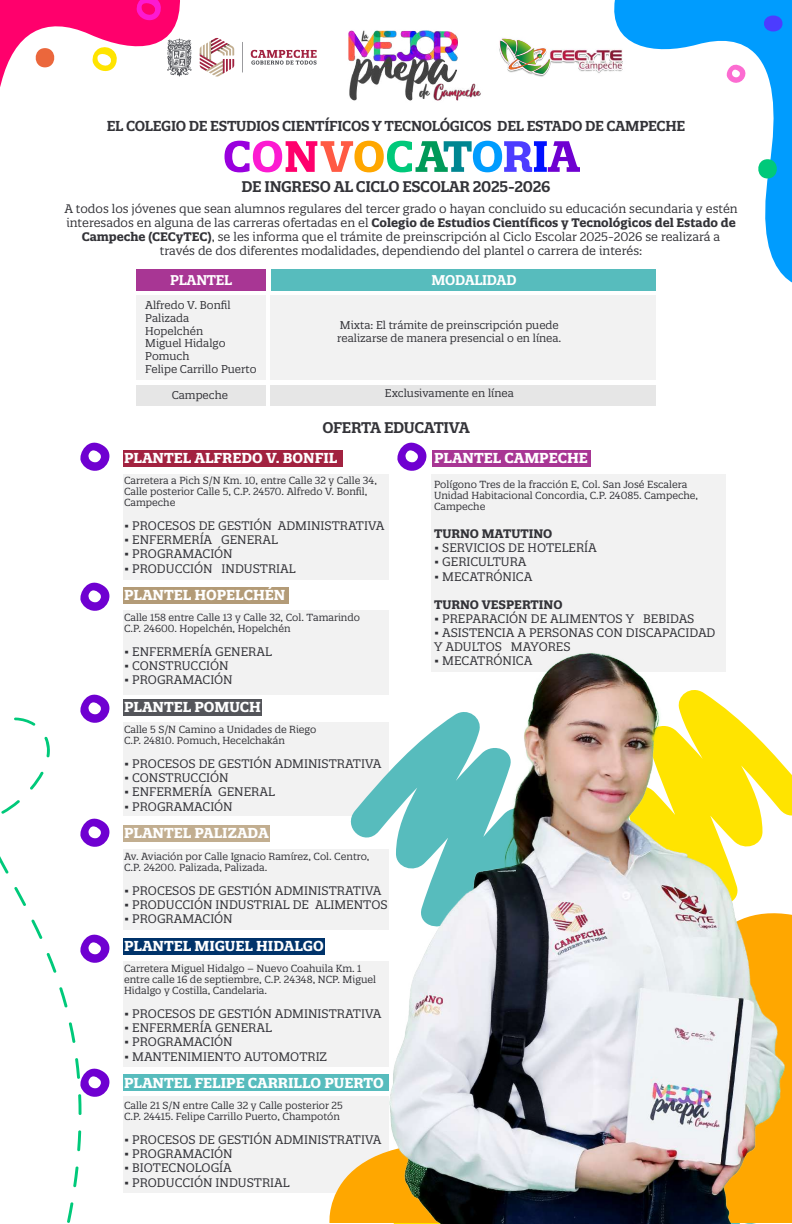
<style>
.page{position:relative;width:792px;height:1224px;background:#fff}
.page>*{position:absolute;margin:0;border:0;box-sizing:border-box;transform-origin:0 0}
.t1{font:600 15px "Quatro Slab";letter-spacing:-.02em;color:#333338}
.t2{font:700 14px "Quatro Slab";color:#fff}
.t3{font:600 14px "Quatro Slab";letter-spacing:-.02em;color:#333338}
.t4{font:600 13.7px "Quatro Slab";letter-spacing:-.02em;color:#fff}
.t5{font:12px/14px "Quatro Slab";color:#333338}
.t6{font:700 12px "Quatro Slab";color:#333338}
.t7{font:10.9px/12.8px "Quatro Slab";color:#333338}
.t8{font:10px/11px "Quatro Slab";color:#333338}
.s1{font-weight:700}
</style>
<div class="page">
<div style="left:123px;top:474px;width:266px;height:106px;background:#f2f2f2"></div>
<div style="left:431px;top:474px;width:295px;height:198px;background:#f2f2f2"></div>
<div style="left:123px;top:610px;width:266px;height:85px;background:#f2f2f2"></div>
<div style="left:123px;top:722px;width:266px;height:94px;background:#f2f2f2"></div>
<div style="left:123px;top:849px;width:266px;height:81px;background:#f2f2f2"></div>
<div style="left:123px;top:961px;width:266px;height:106px;background:#f2f2f2"></div>
<div style="left:123px;top:1096px;width:266px;height:97px;background:#f2f2f2"></div>
<div style="left:123px;top:450px;width:220px;height:17px;background:#a22240"></div>
<div style="left:432px;top:450px;width:159px;height:17px;background:#a83694"></div>
<div style="left:123px;top:587px;width:166px;height:17px;background:#b39b77"></div>
<div style="left:123px;top:699px;width:139px;height:17px;background:#54555a"></div>
<div style="left:123px;top:825px;width:147px;height:17px;background:#c2ae90"></div>
<div style="left:123px;top:938px;width:202px;height:17px;background:#00336a"></div>
<div style="left:123px;top:1074px;width:266px;height:17px;background:#57bcbd"></div>
<svg style="left:225px;top:141px;width:355px;height:31px"></svg>
<svg style="left:350px;top:766px;width:440px;height:72px"></svg>
<svg style="left:614px;top:0;width:178px;height:291px"></svg>
<svg style="left:329px;top:913px;width:463px;height:310px"></svg>
<svg style="left:0;top:718px;width:82px;height:505px"></svg>
<svg style="left:80px;top:442px;width:30px;height:29px"></svg>
<svg style="left:397px;top:442px;width:30px;height:29px"></svg>
<svg style="left:80px;top:582px;width:30px;height:29px"></svg>
<svg style="left:78px;top:694px;width:32px;height:31px"></svg>
<svg style="left:78px;top:811px;width:32px;height:38px"></svg>
<svg style="left:78px;top:927px;width:32px;height:38px"></svg>
<svg style="left:78px;top:1061px;width:32px;height:38px"></svg>
<svg style="left:725px;top:60px;width:25px;height:24px"></svg>
<img style="left:499px;top:36px;width:132px;height:42px">
<svg style="left:500px;top:39px;width:50px;height:35px"></svg>
<svg style="left:200px;top:38px;width:34px;height:39px"></svg>
<hr style="left:242px;top:42px;width:1px;height:31px;background:#54555a">
<svg style="left:251px;top:50px;width:66px;height:15px"></svg>
<svg style="left:755px;top:159px;width:25px;height:19px"></svg>
<svg style="left:761px;top:16px;width:25px;height:15px"></svg>
<svg style="left:0;top:0;width:192px;height:87px"></svg>
<div style="left:136px;top:295px;width:130px;height:85px;background:#f2f2f2"></div>
<div style="left:270px;top:295px;width:386px;height:85px;background:#f2f2f2"></div>
<div style="left:136px;top:385px;width:130px;height:21px;background:#e6e6e6"></div>
<div style="left:270px;top:385px;width:386px;height:21px;background:#e6e6e6"></div>
<div style="left:136px;top:269px;width:130px;height:22px;background:#a83694"></div>
<div style="left:271px;top:269px;width:384px;height:22px;background:#57bcbd"></div>
<img style="left:389px;top:653px;width:395px;height:571px">
<img style="left:348px;top:30px;width:133px;height:71px">
<p class="t3" style="left:107px;top:117px;width:580px">EL COLEGIO DE ESTUDIOS CIENTÍFICOS Y TECNOLÓGICOS DEL ESTADO DE CAMPECHE</p>
<p class="t1" style="left:242px;top:178px;width:310px">DE INGRESO AL CICLO ESCOLAR 2025-2026</p>
<p class="t5" style="left:64px;top:202px;width:675px;text-align:center">A todos los jóvenes que sean alumnos regulares del tercer grado o hayan concluido su educación secundaria y estén interesados en alguna de las carreras ofertadas en el <span class="s1">Colegio de Estudios Científicos y Tecnológicos del Estado de Campeche (CECyTEC)</span>, se les informa que el trámite de preinscripción al Ciclo Escolar 2025-2026 se realizará a través de dos diferentes modalidades, dependiendo del plantel o carrera de interés:</p>
<p class="t4" style="left:170px;top:271px;width:63px">PLANTEL</p>
<p class="t4" style="left:432px;top:271px;width:86px">MODALIDAD</p>
<p class="t7" style="left:145px;top:299px;width:113px">Alfredo V. Bonfil<br>Palizada<br>Hopelchén<br>Miguel Hidalgo<br>Pomuch<br>Felipe Carrillo Puerto</p>
<p class="t7" style="left:337px;top:319px;width:226px">Mixta: El trámite de preinscripción puede realizarse de manera presencial o en línea.</p>
<p class="t7" style="left:172px;top:388px;width:58px">Campeche</p>
<p class="t7" style="left:385px;top:386px;width:130px">Exclusivamente en línea</p>
<p class="t1" style="left:322px;top:419px;width:149px">OFERTA EDUCATIVA</p>
<p class="t2" style="left:124px;top:450px;width:215px">PLANTEL ALFREDO V. BONFIL</p>
<p class="t8" style="left:124px;top:475px;width:254px">Carretera a Pich S/N Km. 10, entre Calle 32 y Calle 34,<br>Calle posterior Calle 5, C.P. 24570. Alfredo V. Bonfil,<br>Campeche</p>
<p class="t5" style="left:124px;top:519px;width:262px">• PROCESOS DE GESTIÓN ADMINISTRATIVA</p>
<p class="t5" style="left:124px;top:533px;width:155px">• ENFERMERÍA GENERAL</p>
<p class="t5" style="left:124px;top:547px;width:110px">• PROGRAMACIÓN</p>
<p class="t5" style="left:124px;top:561px;width:173px">• PRODUCCIÓN INDUSTRIAL</p>
<p class="t2" style="left:124px;top:587px;width:163px">PLANTEL HOPELCHÉN</p>
<p class="t8" style="left:124px;top:612px;width:237px">Calle 158 entre Calle 13 y Calle 32, Col. Tamarindo<br>C.P. 24600. Hopelchén, Hopelchén</p>
<p class="t5" style="left:124px;top:645px;width:149px">• ENFERMERÍA GENERAL</p>
<p class="t5" style="left:124px;top:659px;width:106px">• CONSTRUCCIÓN</p>
<p class="t5" style="left:124px;top:673px;width:110px">• PROGRAMACIÓN</p>
<p class="t2" style="left:124px;top:699px;width:138px">PLANTEL POMUCH</p>
<p class="t8" style="left:124px;top:724px;width:194px">Calle 5 S/N Camino a Unidades de Riego<br>C.P. 24810. Pomuch, Hecelchakán</p>
<p class="t5" style="left:124px;top:757px;width:259px">• PROCESOS DE GESTIÓN ADMINISTRATIVA</p>
<p class="t5" style="left:124px;top:771px;width:106px">• CONSTRUCCIÓN</p>
<p class="t5" style="left:124px;top:785px;width:152px">• ENFERMERÍA GENERAL</p>
<p class="t5" style="left:124px;top:799px;width:110px">• PROGRAMACIÓN</p>
<p class="t2" style="left:124px;top:825px;width:146px">PLANTEL PALIZADA</p>
<p class="t8" style="left:124px;top:851px;width:247px">Av. Aviación por Calle Ignacio Ramírez, Col. Centro,<br>C.P. 24200. Palizada, Palizada.</p>
<p class="t5" style="left:124px;top:884px;width:259px">• PROCESOS DE GESTIÓN ADMINISTRATIVA</p>
<p class="t5" style="left:124px;top:898px;width:265px">• PRODUCCIÓN INDUSTRIAL DE ALIMENTOS</p>
<p class="t5" style="left:124px;top:912px;width:110px">• PROGRAMACIÓN</p>
<p class="t2" style="left:124px;top:938px;width:201px">PLANTEL MIGUEL HIDALGO</p>
<p class="t8" style="left:124px;top:963px;width:253px">Carretera Miguel Hidalgo – Nuevo Coahuila Km. 1 entre calle 16 de septiembre, C.P. 24348, NCP. Miguel<br>Hidalgo y Costilla, Candelaria.</p>
<p class="t5" style="left:124px;top:1007px;width:259px">• PROCESOS DE GESTIÓN ADMINISTRATIVA</p>
<p class="t5" style="left:124px;top:1021px;width:149px">• ENFERMERÍA GENERAL</p>
<p class="t5" style="left:124px;top:1035px;width:110px">• PROGRAMACIÓN</p>
<p class="t5" style="left:124px;top:1049px;width:205px">• MANTENIMIENTO AUTOMOTRIZ</p>
<p class="t2" style="left:124px;top:1075px;width:261px">PLANTEL FELIPE CARRILLO PUERTO</p>
<p class="t8" style="left:124px;top:1100px;width:220px">Calle 21 S/N entre Calle 32 y Calle posterior 25<br>C.P. 24415. Felipe Carrillo Puerto, Champotón</p>
<p class="t5" style="left:124px;top:1133px;width:259px">• PROCESOS DE GESTIÓN ADMINISTRATIVA</p>
<p class="t5" style="left:124px;top:1147px;width:110px">• PROGRAMACIÓN</p>
<p class="t5" style="left:124px;top:1161px;width:109px">• BIOTECNOLOGÍA</p>
<p class="t5" style="left:124px;top:1175px;width:167px">• PRODUCCIÓN INDUSTRIAL</p>
<p class="t2" style="left:434px;top:450px;width:155px">PLANTEL CAMPECHE</p>
<p class="t8" style="left:434px;top:479px;width:266px">Polígono Tres de la fracción E, Col. San José Escalera<br>Unidad Habitacional Concordia, C.P. 24085. Campeche,<br>Campeche</p>
<p class="t6" style="left:434px;top:527px;width:120px">TURNO MATUTINO</p>
<p class="t5" style="left:434px;top:541px;width:164px">• SERVICIOS DE HOTELERÍA</p>
<p class="t5" style="left:434px;top:555px;width:94px">• GERICULTURA</p>
<p class="t5" style="left:434px;top:569px;width:100px">• MECATRÓNICA</p>
<p class="t6" style="left:434px;top:597px;width:130px">TURNO VESPERTINO</p>
<p class="t5" style="left:434px;top:611px;width:262px">• PREPARACIÓN DE ALIMENTOS Y BEBIDAS</p>
<p class="t5" style="left:434px;top:625px;width:283px">• ASISTENCIA A PERSONAS CON DISCAPACIDAD<br>Y ADULTOS MAYORES</p>
<p class="t5" style="left:434px;top:653px;width:100px">• MECATRÓNICA</p>
</div>
